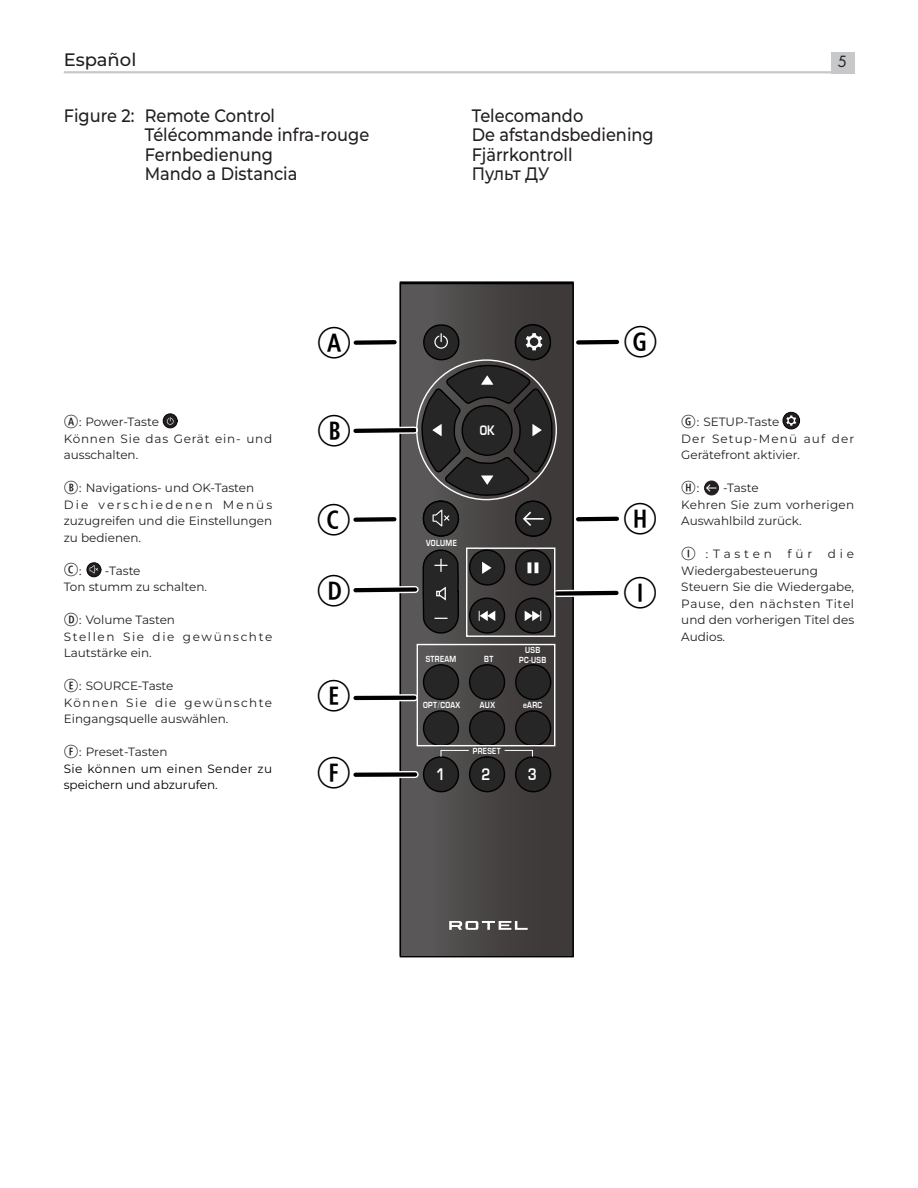
<style>
.page{position:relative;width:918px;height:1188px;background:#fff}
.page>*{position:absolute;margin:0;border:0;box-sizing:border-box;transform-origin:0 0}
.t1{font:42.45px/88.3px "Combi Numerals Pro";color:#000;text-align:justify}
.Heading_2{font:100 18px/19.5px "Montserrat";color:#231f20;scale:.9 1}
.Heading_2-2{font:100 18px "Montserrat";color:#231f20}
.Caption_Italic{font:18px "Combi Numerals Pro";color:#231f20}
.t2{font:600 15.6px "Eurostile";color:#fff;scale:.82 1}
.t3{font:15px "Futura Std";color:#231f20}
.t4{font:600 12.75px "Eurostile";color:#fff;scale:.82 1}
.Caption_Italic-2{font:100 12px/16.5px "Montserrat";color:#231f20}
.Caption_Italic-3{font:100 12px/16.5px "Montserrat";letter-spacing:.01em;color:#000}
.Caption_Italic-4{font:100 12px/16.5px "Montserrat";letter-spacing:.13em;color:#231f20}
.Caption_Italic-5{font:100 12px/16.5px "Montserrat";letter-spacing:.065em;color:#231f20}
.t5{font:600 8.25px/9.9px "Eurostile";letter-spacing:.05em;color:#fff;text-align:center;scale:.82 1}
.s1{font-family:"Combi Numerals Pro";font-weight:400;font-size:18px}
.s2{font-family:"Futura Std";font-weight:400}
.s3{font-family:"Futura Std";font-size:12px}
.s4{font-family:"Adobe Song Std";font-weight:300;font-size:9.9px}
</style>
<div class="page">
<div style="left:831px;top:52px;width:24px;height:21px;background:#c7c8ca"></div>
<hr style="left:64px;top:71px;width:791px;height:2px;background:#c7c8ca">
<div style="left:400px;top:284px;width:173px;height:673px;background:linear-gradient(to right,#5c5a5a,#383433)"></div>
<div style="left:400px;top:283px;width:174px;height:674px;border:1px solid #000"></div>
<svg style="left:449px;top:921px;width:79px;height:9px"></svg>
<div style="left:516px;top:501px;width:35px;height:35px;background:#262626;border-radius:50%"></div>
<div style="left:515px;top:500px;width:36px;height:37px;border:1px solid #000;border-radius:50%"></div>
<div style="left:470px;top:550px;width:35px;height:35px;background:#262626;border-radius:50%"></div>
<div style="left:469px;top:549px;width:36px;height:37px;border:1px solid #000;border-radius:50%"></div>
<div style="left:516px;top:550px;width:35px;height:35px;background:#262626;border-radius:50%"></div>
<div style="left:515px;top:549px;width:37px;height:37px;border:1px solid #000;border-radius:50%"></div>
<div style="left:516px;top:598px;width:35px;height:35px;background:#262626;border-radius:50%"></div>
<div style="left:515px;top:597px;width:36px;height:37px;border:1px solid #000;border-radius:50%"></div>
<div style="left:470px;top:598px;width:35px;height:35px;background:#262626;border-radius:50%"></div>
<div style="left:469px;top:597px;width:36px;height:37px;border:1px solid #000;border-radius:50%"></div>
<div style="left:516px;top:757px;width:35px;height:35px;background:#262626;border-radius:50%"></div>
<div style="left:515px;top:756px;width:36px;height:37px;border:1px solid #000;border-radius:50%"></div>
<div style="left:469px;top:757px;width:36px;height:35px;background:#262626;border-radius:50%"></div>
<div style="left:469px;top:756px;width:36px;height:36px;border:1px solid #000;border-radius:50%"></div>
<div style="left:424px;top:757px;width:34px;height:35px;background:#262626;border-radius:50%"></div>
<div style="left:423px;top:756px;width:36px;height:36px;border:1px solid #000;border-radius:50%"></div>
<div style="left:516px;top:665px;width:35px;height:35px;background:#262626;border-radius:50%"></div>
<div style="left:515px;top:664px;width:36px;height:36px;border:1px solid #000;border-radius:50%"></div>
<div style="left:470px;top:665px;width:35px;height:35px;background:#262626;border-radius:50%"></div>
<div style="left:469px;top:664px;width:36px;height:36px;border:1px solid #000;border-radius:50%"></div>
<div style="left:423px;top:665px;width:36px;height:35px;background:#262626;border-radius:50%"></div>
<div style="left:423px;top:664px;width:36px;height:36px;border:1px solid #000;border-radius:50%"></div>
<div style="left:516px;top:711px;width:35px;height:35px;background:#262626;border-radius:50%"></div>
<div style="left:515px;top:710px;width:36px;height:36px;border:1px solid #000;border-radius:50%"></div>
<div style="left:469px;top:711px;width:36px;height:35px;background:#262626;border-radius:50%"></div>
<div style="left:469px;top:710px;width:36px;height:36px;border:1px solid #000;border-radius:50%"></div>
<div style="left:424px;top:711px;width:34px;height:35px;background:#262626;border-radius:50%"></div>
<div style="left:423px;top:710px;width:36px;height:36px;border:1px solid #000;border-radius:50%"></div>
<div style="left:423px;top:501px;width:35px;height:35px;background:#262626;border-radius:50%"></div>
<div style="left:423px;top:500px;width:36px;height:37px;border:1px solid #000;border-radius:50%"></div>
<svg style="left:433px;top:510px;width:16px;height:16px"></svg>
<svg style="left:525px;top:611px;width:16px;height:10px"></svg>
<svg style="left:482px;top:562px;width:9px;height:12px"></svg>
<svg style="left:479px;top:611px;width:16px;height:10px"></svg>
<svg style="left:440px;top:749px;width:30px;height:9px"></svg>
<svg style="left:504px;top:749px;width:29px;height:9px"></svg>
<svg style="left:523px;top:511px;width:8px;height:15px"></svg>
<hr style="left:524px;top:518px;width:20px;height:2px;background:#fff">
<svg style="left:528px;top:562px;width:10px;height:11px"></svg>
<svg style="left:356px;top:694px;width:58px;height:8px"></svg>
<div style="left:356px;top:771px;width:59px;height:7px;background:#fff"></div>
<svg style="left:353px;top:324px;width:200px;height:173px"></svg>
<svg style="left:353px;top:517px;width:44px;height:5px"></svg>
<svg style="left:353px;top:548px;width:107px;height:86px"></svg>
<svg style="left:576px;top:339px;width:44px;height:6px"></svg>
<svg style="left:576px;top:516px;width:43px;height:6px"></svg>
<hr style="left:356px;top:696px;width:58px;height:4px;background:#000">
<div style="left:417px;top:644px;width:138px;height:102px;border:1px solid #fff"></div>
<svg style="left:550px;top:586px;width:69px;height:15px"></svg>
<div style="left:356px;top:772px;width:59px;height:5px;background:#000"></div>
<div style="left:466px;top:548px;width:89px;height:89px;border:1px solid #fff"></div>
<div style="left:163px;top:414px;width:14px;height:14px;background:#231f20;border:1px solid #030303;border-radius:50%"></div>
<svg style="left:167px;top:417px;width:7px;height:8px"></svg>
<svg style="left:87px;top:563px;width:14px;height:14px"></svg>
<svg style="left:90px;top:565px;width:8px;height:9px"></svg>
<svg style="left:783px;top:412px;width:17px;height:17px"></svg>
<svg style="left:786px;top:416px;width:10px;height:10px"></svg>
<div style="left:704px;top:481px;width:15px;height:14px;background:#231f20;border:1px solid #231f20;border-radius:50%"></div>
<svg style="left:706px;top:484px;width:11px;height:8px"></svg>
<h2 class="Heading_2-2" style="left:64px;top:47px;width:74px">Español</h2>
<p class="t3" style="left:838px;top:52px;width:11px">5</p>
<p class="Heading_2" style="left:145px;top:105px;width:251px;text-indent:-81px">Figure 2: Remote Control<br>Télécommande infra-rouge<br>Fernbedienung<br>Mando a Distancia</p>
<p class="Heading_2" style="left:472px;top:105px;width:204px">Telecomando<br>De afstandsbediening<br>Fjärrkontroll<br>Пульт ДУ</p>
<p class="Caption_Italic-2" style="left:64px;top:413px;width:97px"><span class="s1">A</span><span class="s2">:</span> Power-Taste</p>
<p class="Caption_Italic-5" style="left:64px;top:430px;width:210px">Können Sie das Gerät ein- und ausschalten.</p>
<p class="Caption_Italic-2" style="left:64px;top:479px;width:192px"><span class="s1">B</span><span class="s2">:</span> Navigations- und OK-Tasten</p>
<p class="Caption_Italic-2" style="left:64px;top:496px;width:210px;text-align:justify">Die verschiedenen Menüs zuzugreifen und die Einstellungen zu bedienen.</p>
<p class="Caption_Italic" style="left:64px;top:563px;width:20px">C<span class="s3">:</span></p>
<p class="Caption_Italic-2" style="left:105px;top:562px;width:37px">-Taste</p>
<p class="Caption_Italic-2" style="left:64px;top:578px;width:145px">Ton stumm zu schalten.</p>
<p class="Caption_Italic-2" style="left:64px;top:611px;width:113px"><span class="s1">D</span><span class="s2">:</span> Volume Tasten</p>
<p class="Caption_Italic-4" style="left:64px;top:628px;width:210px">Stellen Sie die gewünschte<br>Lautstärke ein.</p>
<p class="Caption_Italic-2" style="left:64px;top:677px;width:111px"><span class="s1">E</span><span class="s2">:</span> SOURCE-Taste</p>
<p class="Caption_Italic-2" style="left:64px;top:694px;width:210px">Können Sie die gewünschte<br>Eingangsquelle auswählen.</p>
<p class="Caption_Italic-2" style="left:64px;top:743px;width:105px"><span class="s1">F</span><span class="s2">:</span> Preset-Tasten</p>
<p class="Caption_Italic-3" style="left:64px;top:760px;width:210px">Sie können um einen Sender zu speichern und abzurufen.</p>
<p class="t1" style="left:317px;top:303px;width:36px">A B C</p>
<p class="t1" style="left:317px;top:550px;width:36px">D</p>
<p class="t1" style="left:317px;top:656px;width:36px">E</p>
<p class="t1" style="left:317px;top:732px;width:36px">F</p>
<p class="t4" style="left:480px;top:422px;width:20px">OK</p>
<p class="t5" style="left:426px;top:538px;width:39px">VOLUME</p>
<p class="t5" style="left:426px;top:654px;width:39px">STREAM</p>
<p class="t5" style="left:484px;top:654px;width:13px">BT</p>
<p class="t5" style="left:423px;top:700px;width:47px">OPT<span class="s4">/</span>COAX</p>
<p class="t5" style="left:480px;top:700px;width:20px">AUX</p>
<p class="t5" style="left:473px;top:746px;width:35px">PRESET</p>
<p class="t5" style="left:519px;top:645px;width:35px">USB<br>PC-USB</p>
<p class="t5" style="left:523px;top:700px;width:25px">eARC</p>
<p class="t2" style="left:436px;top:764px;width:12px">1</p>
<p class="t2" style="left:482px;top:764px;width:12px">2</p>
<p class="t2" style="left:528px;top:764px;width:12px">3</p>
<p class="t1" style="left:623px;top:301px;width:36px">G</p>
<p class="t1" style="left:623px;top:478px;width:36px">H</p>
<p class="t1" style="left:623px;top:553px;width:36px">I</p>
<p class="Caption_Italic-2" style="left:681px;top:413px;width:99px"><span class="s1">G</span><span class="s2">:</span> SETUP-Taste</p>
<p class="Caption_Italic-2" style="left:681px;top:430px;width:174px">Der Setup-Menü auf der<br>Gerätefront aktivier.</p>
<p class="Caption_Italic" style="left:681px;top:480px;width:20px">H<span class="s3">:</span></p>
<p class="Caption_Italic-2" style="left:723px;top:479px;width:37px">-Taste</p>
<p class="Caption_Italic-2" style="left:681px;top:496px;width:174px">Kehren Sie zum vorherigen<br>Auswahlbild zurück.</p>
<p class="Caption_Italic-2" style="left:681px;top:545px;width:92px"><span class="s1">I</span> <span class="s2">:</span>Tasten</p>
<p class="Caption_Italic-2" style="left:788px;top:545px;width:26px">für</p>
<p class="Caption_Italic-2" style="left:828px;top:545px;width:28px">die</p>
<p class="Caption_Italic-2" style="left:681px;top:562px;width:138px">Wiedergabesteuerung</p>
<p class="Caption_Italic-2" style="left:681px;top:578px;width:174px;text-align:justify">Steuern Sie die Wiedergabe, Pause, den nächsten Titel und den vorherigen Titel des Audios.</p>
</div>
